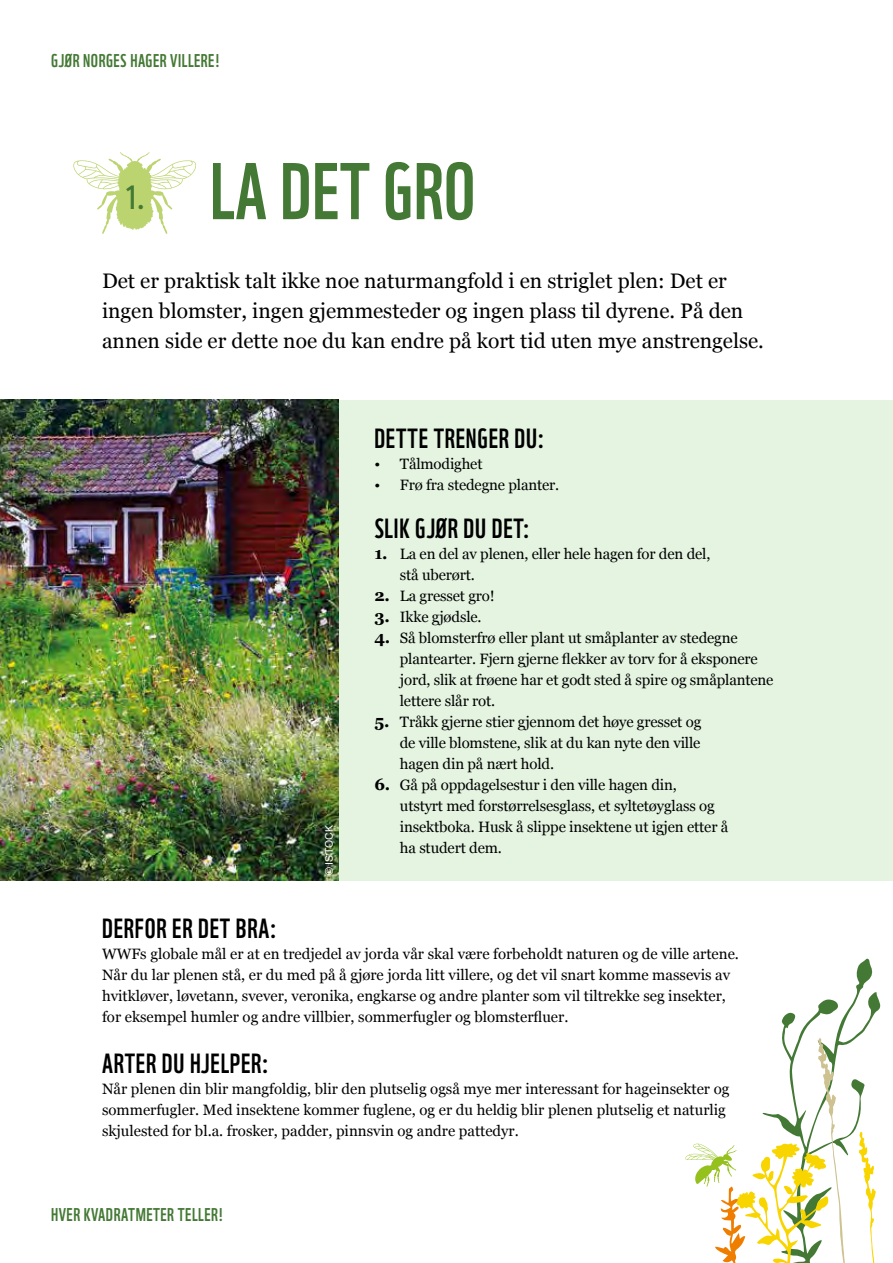
<style>
.page{position:relative;width:893px;height:1263px;background:#fff}
.page>*{position:absolute;margin:0;border:0;box-sizing:border-box;transform-origin:0 0}
.t1{font:78px "WWF";letter-spacing:.01em;color:#447935}
.t2{font:32.7px "WWF";color:#447935}
.t3{font:27px "WWF";letter-spacing:.03em;color:#000}
.t4{font:21px/30px "Georgia";color:#000}
.t5{font:18px "WWF";letter-spacing:.03em;color:#447934}
.t6{font:18px "WWF";letter-spacing:.03em;color:#447935}
.t7{font:15px/21px "Georgia";color:#000}
.t8{font:10.5px "Arial";letter-spacing:.01em;color:#fff}
.s1{font-weight:700;font-size:16.5px}
</style>
<div class="page">
<div style="left:0;top:400px;width:893px;height:481px;background:#e4f4e1"></div>
<svg style="left:73px;top:152px;width:123px;height:82px"></svg>
<img style="left:0;top:400px;width:339px;height:481px">
<svg style="left:685px;top:958px;width:196px;height:305px"></svg>
<p class="t5" style="left:51px;top:46px;width:170px">GJØR NORGES HAGER VILLERE!</p>
<h2 class="t2" style="left:125px;top:172px;width:22px">1.</h2>
<h1 class="t1" style="left:210px;top:130px;width:267px">LA DET GRO</h1>
<h3 class="t4" style="left:102px;top:265px;width:663px">Det er praktisk talt ikke noe naturmangfold i en striglet plen: Det er ingen blomster, ingen gjemmesteder og ingen plass til dyrene. På den annen side er dette noe du kan endre på kort tid uten mye anstrengelse.</h3>
<p class="t8" style="left:322px;top:875px;width:52px;rotate:-90deg">© ISTOCK</p>
<h3 class="t3" style="left:374px;top:417px;width:172px">DETTE TRENGER DU:</h3>
<p class="t7" style="left:374px;top:453px;width:110px">• Tålmodighet</p>
<p class="t7" style="left:374px;top:474px;width:186px">• Frø fra stedegne planter.</p>
<h3 class="t3" style="left:374px;top:507px;width:157px">SLIK GJØR DU DET:</h3>
<p class="t7" style="left:400px;top:543px;width:312px;text-indent:-26px"><span class="s1">1.</span> La en del av plenen, eller hele hagen for den del, stå uberørt.</p>
<p class="t7" style="left:374px;top:585px;width:122px"><span class="s1">2.</span> La gresset gro!</p>
<p class="t7" style="left:374px;top:606px;width:109px"><span class="s1">3.</span> Ikke gjødsle.</p>
<p class="t7" style="left:400px;top:627px;width:375px;text-indent:-26px"><span class="s1">4.</span> Så blomsterfrø eller plant ut småplanter av stedegne plantearter. Fjern gjerne flekker av torv for å eksponere jord, slik at frøene har et godt sted å spire og småplantene lettere slår rot.</p>
<p class="t7" style="left:400px;top:711px;width:303px;text-align:justify;text-indent:-26px"><span class="s1">5.</span> Tråkk gjerne stier gjennom det høye gresset og de ville blomstene, slik at du kan nyte den ville hagen din på nært hold.</p>
<p class="t7" style="left:400px;top:774px;width:330px;text-indent:-26px"><span class="s1">6.</span> Gå på oppdagelsestur i den ville hagen din,<br>utstyrt med forstørrelsesglass, et syltetøyglass og insektboka. Husk å slippe insektene ut igjen etter å ha studert dem.</p>
<h3 class="t3" style="left:102px;top:907px;width:176px">DERFOR ER DET BRA:</h3>
<p class="t7" style="left:102px;top:943px;width:638px">WWFs globale mål er at en tredjedel av jorda vår skal være forbeholdt naturen og de ville artene.<br>Når du lar plenen stå, er du med på å gjøre jorda litt villere, og det vil snart komme massevis av hvitkløver, løvetann, svever, veronika, engkarse og andre planter som vil tiltrekke seg insekter, for eksempel humler og andre villbier, sommerfugler og blomsterfluer.</p>
<h3 class="t3" style="left:102px;top:1042px;width:168px">ARTER DU HJELPER:</h3>
<p class="t7" style="left:102px;top:1078px;width:629px">Når plenen din blir mangfoldig, blir den plutselig også mye mer interessant for hageinsekter og sommerfugler. Med insektene kommer fuglene, og er du heldig blir plenen plutselig et naturlig skjulested for bl.a. frosker, padder, pinnsvin og andre pattedyr.</p>
<p class="t6" style="left:51px;top:1200px;width:174px">HVER KVADRATMETER TELLER!</p>
</div>
